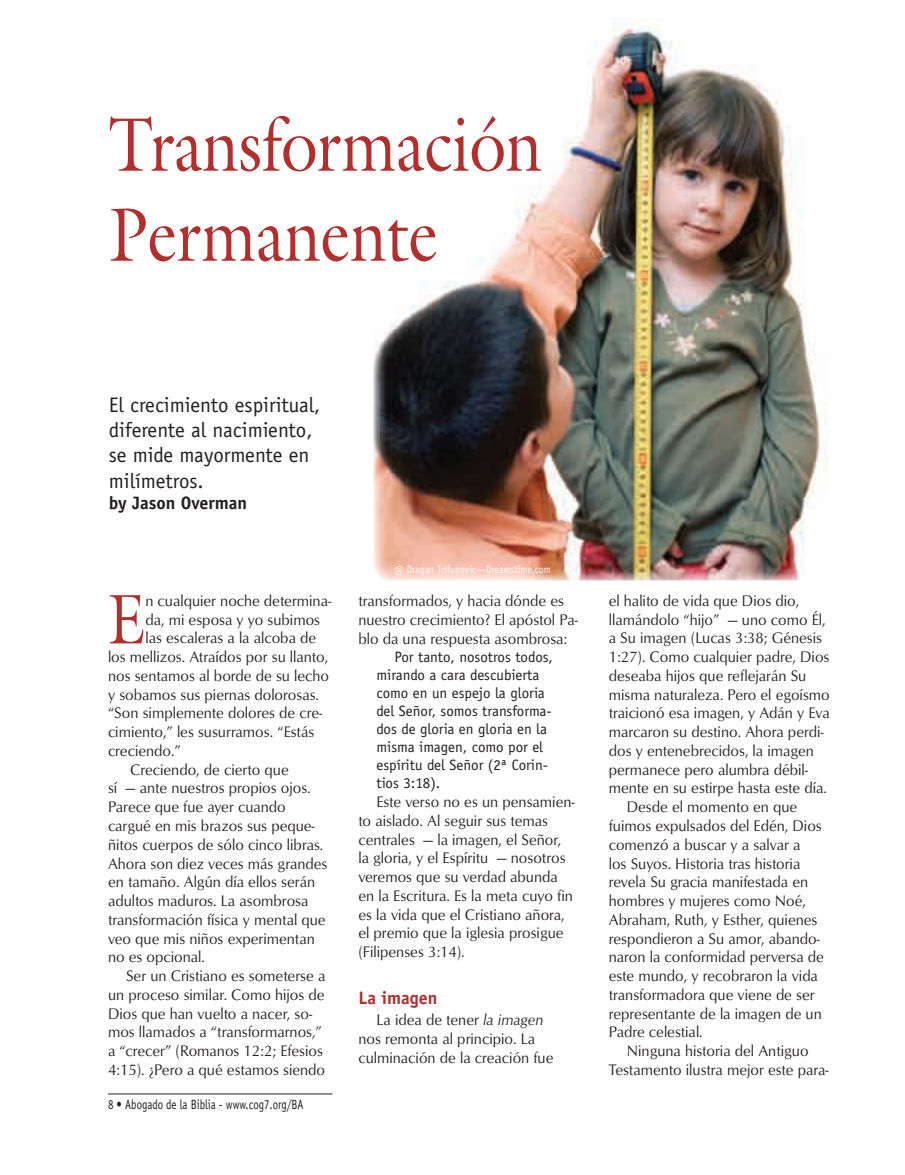
<style>
.page{position:relative;width:905px;height:1175px;background:#fff}
.page>*{position:absolute;margin:0;border:0;box-sizing:border-box;transform-origin:0 0}
.t1{font:76.5px/90px "Galliard";letter-spacing:-.005em;color:#af302e;scale:.85 1}
.t2{font:70.95px "Galliard";color:#af302e;scale:.8 1}
.t3{font:21px/25.2px "Officina Sans";color:#231f20}
.t4{font:700 18px "Officina Sans";color:#231f20}
.t5{font:700 18px "Officina Sans";color:#af302e}
.t6{font:15.75px/18.8px "Optimum Roman DTC";color:#231f20;scale:.95 1}
.t7{font:15px/18px "Officina Sans";color:#231f20}
.t8{font:13.5px "Officina Sans";color:#231f20;scale:.8 1}
.t9{font:10.95px "Officina Sans";color:#fff;scale:.9 1}
.s1{font-family:"Optimum Roman Italic DTC"}
</style>
<div class="page">
<hr style="left:108px;top:1093px;width:224px;height:1px;background:#231f20">
<img style="left:373px;top:28px;width:454px;height:552px">
<h1 class="t1" style="left:109px;top:99px;width:511px">Transformación<br>Permanente</h1>
<h3 class="t3" style="left:109px;top:392px;width:213px">El crecimiento espiritual, diferente al nacimiento, se mide mayormente en milímetros.</h3>
<p class="t4" style="left:109px;top:492px;width:140px">by Jason Overman</p>
<h2 class="t2" style="left:108px;top:575px;width:48px">E</h2>
<p class="t6" style="left:145px;top:591px;width:197px">n cualquier noche determina-</p>
<p class="t6" style="left:145px;top:609px;width:185px">da, mi esposa y yo subimos</p>
<p class="t6" style="left:145px;top:628px;width:181px">las escaleras a la alcoba de</p>
<p class="t6" style="left:108px;top:647px;width:233px">los mellizos. Atraídos por su llanto,</p>
<p class="t6" style="left:108px;top:666px;width:234px">nos sentamos al borde de su lecho</p>
<p class="t6" style="left:108px;top:684px;width:223px">y sobamos sus piernas dolorosas.</p>
<p class="t6" style="left:108px;top:703px;width:227px">“Son simplemente dolores de cre-</p>
<p class="t6" style="left:108px;top:722px;width:218px">cimiento,” les susurramos. “Estás</p>
<p class="t6" style="left:108px;top:741px;width:78px">creciendo.”</p>
<p class="t6" style="left:130px;top:759px;width:168px">Creciendo, de cierto que</p>
<p class="t6" style="left:108px;top:778px;width:215px">sí — ante nuestros propios ojos.</p>
<p class="t6" style="left:108px;top:797px;width:189px">Parece que fue ayer cuando</p>
<p class="t6" style="left:108px;top:816px;width:219px">cargué en mis brazos sus peque-</p>
<p class="t6" style="left:108px;top:834px;width:228px">ñitos cuerpos de sólo cinco libras.</p>
<p class="t6" style="left:108px;top:853px;width:232px">Ahora son diez veces más grandes</p>
<p class="t6" style="left:108px;top:872px;width:219px">en tamaño. Algún día ellos serán</p>
<p class="t6" style="left:108px;top:891px;width:212px">adultos maduros. La asombrosa</p>
<p class="t6" style="left:108px;top:909px;width:230px">transformación física y mental que</p>
<p class="t6" style="left:108px;top:928px;width:219px">veo que mis niños experimentan</p>
<p class="t6" style="left:108px;top:947px;width:104px">no es opcional.</p>
<p class="t6" style="left:126px;top:966px;width:211px">Ser un Cristiano es someterse a</p>
<p class="t6" style="left:108px;top:984px;width:229px">un proceso similar. Como hijos de</p>
<p class="t6" style="left:108px;top:1003px;width:216px">Dios que han vuelto a nacer, so-</p>
<p class="t6" style="left:108px;top:1022px;width:227px">mos llamados a “transformarnos,”</p>
<p class="t6" style="left:108px;top:1041px;width:228px">a “crecer” (Romanos 12:2; Efesios</p>
<p class="t6" style="left:108px;top:1059px;width:230px">4:15). ¿Pero a qué estamos siendo</p>
<p class="t8" style="left:117px;top:1096px;width:235px">• Abogado de la Biblia - www.cog7.org/BA</p>
<p class="t9" style="left:394px;top:562px;width:175px">@ Dragan Trifunovic—Dreamstime.com</p>
<p class="t6" style="left:358px;top:590px;width:233px;line-height:19.2px">transformados, y hacia dónde es nuestro crecimiento? El apóstol Pa&shy;blo da una respuesta asombrosa:</p>
<p class="t7" style="left:376px;top:648px;width:178px;text-indent:18px">Por tanto, nosotros todos, mirando a cara descubierta como en un espejo la gloria del Señor, somos transforma&shy;dos de gloria en gloria en la misma imagen, como por el espíritu del Señor (2ª Corin&shy;tios 3:18).</p>
<p class="t6" style="left:358px;top:792px;width:229px;text-indent:18px">Este verso no es un pensamien&shy;to aislado. Al seguir sus temas centrales — la imagen, el Señor, la gloria, y el Espíritu — nosotros veremos que su verdad abunda en la Escritura. Es la meta cuyo fin es la vida que el Cristiano añora, el premio que la iglesia prosigue (Filipenses 3:14).</p>
<p class="t5" style="left:358px;top:986px;width:80px">La imagen</p>
<p class="t6" style="left:358px;top:1010px;width:207px;text-indent:18px">La idea de tener <span class="s1">la imagen </span>nos remonta al principio. La culminación de la creación fue</p>
<p class="t6" style="left:608px;top:591px;width:202px">el halito de vida que Dios dio,</p>
<p class="t6" style="left:608px;top:609px;width:230px">llamándolo “hijo” — uno como Él,</p>
<p class="t6" style="left:608px;top:628px;width:226px">a Su imagen (Lucas 3:38; Génesis</p>
<p class="t6" style="left:608px;top:647px;width:234px">1:27). Como cualquier padre, Dios</p>
<p class="t6" style="left:608px;top:666px;width:209px">deseaba hijos que reflejarán Su</p>
<p class="t6" style="left:608px;top:684px;width:234px">misma naturaleza. Pero el egoísmo</p>
<p class="t6" style="left:608px;top:703px;width:234px">traicionó esa imagen, y Adán y Eva</p>
<p class="t6" style="left:608px;top:722px;width:228px">marcaron su destino. Ahora perdi-</p>
<p class="t6" style="left:608px;top:741px;width:217px">dos y entenebrecidos, la imagen</p>
<p class="t6" style="left:608px;top:759px;width:211px">permanece pero alumbra débil-</p>
<p class="t6" style="left:608px;top:778px;width:231px">mente en su estirpe hasta este día.</p>
<p class="t6" style="left:626px;top:797px;width:181px">Desde el momento en que</p>
<p class="t6" style="left:608px;top:816px;width:226px">fuimos expulsados del Edén, Dios</p>
<p class="t6" style="left:608px;top:834px;width:203px">comenzó a buscar y a salvar a</p>
<p class="t6" style="left:608px;top:853px;width:203px">los Suyos. Historia tras historia</p>
<p class="t6" style="left:608px;top:872px;width:211px">revela Su gracia manifestada en</p>
<p class="t6" style="left:608px;top:891px;width:209px">hombres y mujeres como Noé,</p>
<p class="t6" style="left:608px;top:909px;width:221px">Abraham, Ruth, y Esther, quienes</p>
<p class="t6" style="left:608px;top:928px;width:224px">respondieron a Su amor, abando-</p>
<p class="t6" style="left:608px;top:947px;width:228px">naron la conformidad perversa de</p>
<p class="t6" style="left:608px;top:966px;width:222px">este mundo, y recobraron la vida</p>
<p class="t6" style="left:608px;top:984px;width:218px">transformadora que viene de ser</p>
<p class="t6" style="left:608px;top:1003px;width:226px">representante de la imagen de un</p>
<p class="t6" style="left:608px;top:1022px;width:100px">Padre celestial.</p>
<p class="t6" style="left:626px;top:1041px;width:193px">Ninguna historia del Antiguo</p>
<p class="t6" style="left:608px;top:1059px;width:233px">Testamento ilustra mejor este para-</p>
</div>
